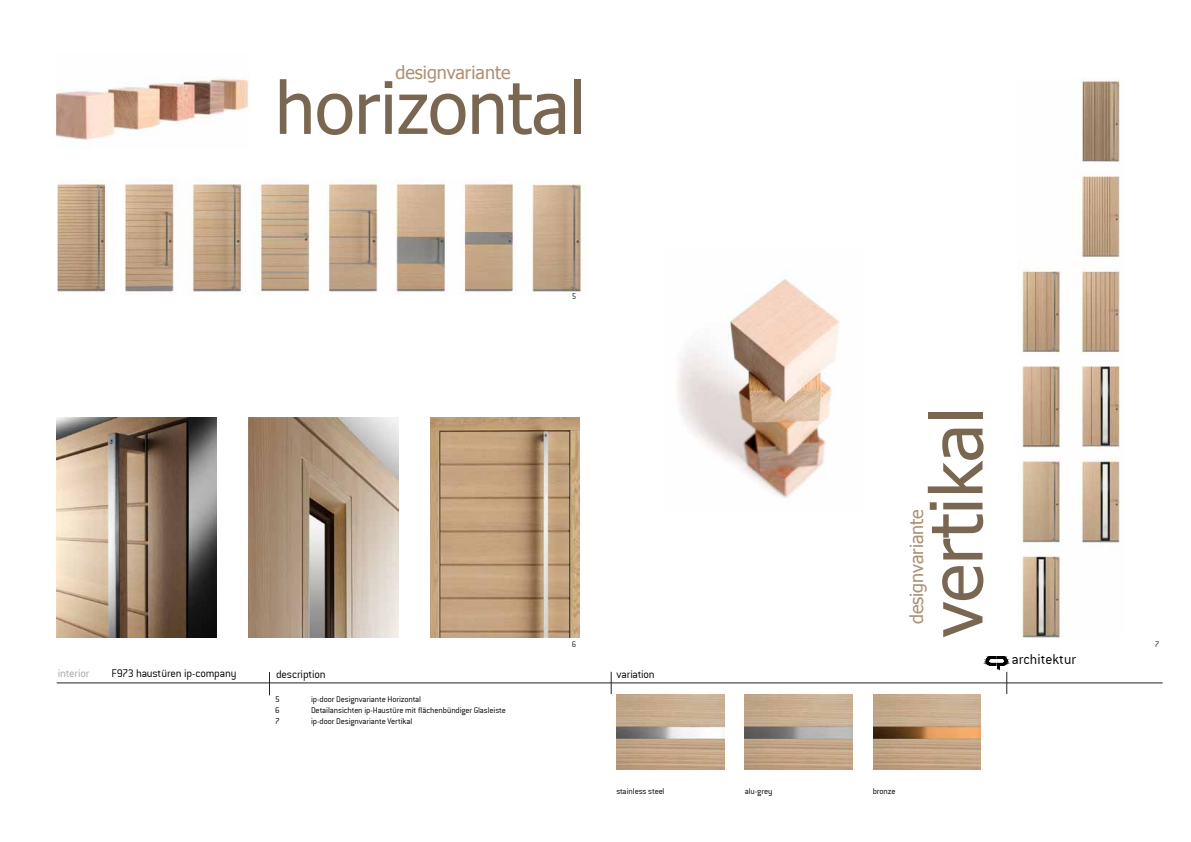
<style>
.page{position:relative;width:1191px;height:842px;background:#fff}
.page>*{position:absolute;margin:0;border:0;box-sizing:border-box;transform-origin:0 0}
.t1{font:72px "Tahoma";color:#7a6752}
.t2{font:18px "Tahoma";color:#ac9175}
.t3{font:15.4px "Conduit ITCTT Light";color:#000}
.t4{font:12px "Conduit ITCTT Light";letter-spacing:-.015em;color:#000}
.t5{font:12px "Conduit ITCTT Light";letter-spacing:-.015em;color:#a3a5a8}
.t6{font:9px "Conduit ITCTT Light";letter-spacing:-.015em;color:#000}
.t7{font:9px "Conduit ITCTT Light";color:#1f2326}
</style>
<div class="page">
<svg style="left:611px;top:672px;width:1px;height:22px"></svg>
<hr style="left:57px;top:683px;width:1105px;height:1px;background:#1f2326">
<svg style="left:269px;top:672px;width:1px;height:23px"></svg>
<svg style="left:982px;top:656px;width:95px;height:38px"></svg>
<img style="left:57px;top:179px;width:527px;height:115px">
<img style="left:1020px;top:79px;width:101px;height:559px">
<img style="left:248px;top:417px;width:150px;height:221px">
<img style="left:57px;top:417px;width:159px;height:221px">
<img style="left:57px;top:77px;width:192px;height:64px">
<img style="left:677px;top:271px;width:163px;height:227px">
<img style="left:873px;top:694px;width:108px;height:75px">
<img style="left:616px;top:695px;width:108px;height:75px">
<img style="left:744px;top:695px;width:108px;height:75px">
<img style="left:431px;top:417px;width:149px;height:221px">
<h2 class="t2" style="left:395px;top:61px;width:117px">designvariante</h2>
<h1 class="t1" style="left:275px;top:59px;width:312px">horizontal</h1>
<p class="t7" style="left:572px;top:291px;width:6px">5</p>
<h1 class="t1" style="left:908px;top:637px;width:231px;rotate:-90deg">vertikal</h1>
<h2 class="t2" style="left:904px;top:624px;width:117px;rotate:-90deg">designvariante</h2>
<p class="t7" style="left:572px;top:639px;width:6px">6</p>
<p class="t7" style="left:1154px;top:639px;width:6px">7</p>
<h3 class="t5" style="left:58px;top:667px;width:33px">interior</h3>
<h3 class="t4" style="left:111px;top:667px;width:127px">F973 haustüren ip-company</h3>
<h3 class="t4" style="left:276px;top:667px;width:51px">description</h3>
<h3 class="t4" style="left:616px;top:667px;width:40px">variation</h3>
<p class="t6" style="left:275px;top:694px;width:6px">5</p>
<p class="t6" style="left:311px;top:694px;width:111px">ip-door Designvariante Horizontal</p>
<p class="t6" style="left:275px;top:705px;width:6px">6</p>
<p class="t6" style="left:311px;top:705px;width:196px">Detailansichten ip-Haustüre mit flächenbündiger Glasleiste</p>
<p class="t6" style="left:275px;top:716px;width:6px">7</p>
<p class="t6" style="left:311px;top:716px;width:103px">ip-door Designvariante Vertikal</p>
<p class="t6" style="left:616px;top:786px;width:50px">stainless steel</p>
<p class="t6" style="left:744px;top:786px;width:29px">alu-grey</p>
<p class="t6" style="left:872px;top:786px;width:24px">bronze</p>
<h3 class="t3" style="left:1011px;top:651px;width:66px">architektur</h3>
</div>
